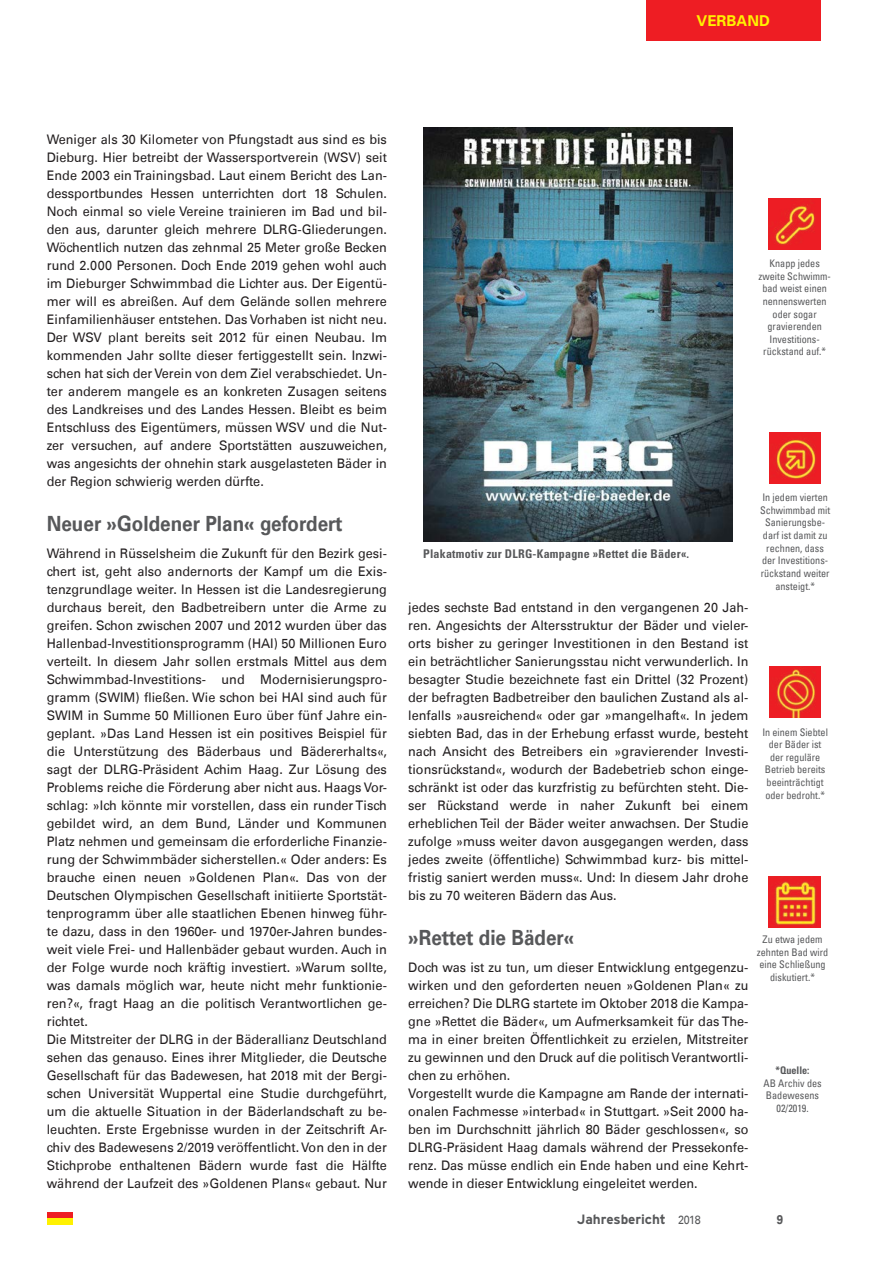
<style>
.page{position:relative;width:893px;height:1263px;background:#fff}
.page>*{position:absolute;margin:0;border:0;box-sizing:border-box;transform-origin:0 0}
.t1{font:700 21px "DLRG Univers";color:#57585a;scale:.9 1}
.t2{font:700 15px "DLRG Univers";color:#fff101}
.t3{font:700 13.5px "Interstate";letter-spacing:-.005em;color:#57585a}
.t4{font:13.2px/18px "DLRG Univers";color:#231f20;text-align:justify;scale:.96 1}
.t5{font:700 12.75px "DLRG Univers";color:#57585a;scale:.9 1}
.t6{font:700 condensed 12px "Univers LT Std";letter-spacing:.02em;color:#57585a}
.t7{font:condensed 10.5px/12.6px "Univers Com 57";color:#57585a;text-align:center}
.t8{font:700 condensed 10.5px "Univers LT Std";color:#57585a}
.s1{font-family:"DLRG Univers";font-weight:400;font-size:12px}
</style>
<div class="page">
<div style="left:47px;top:1212px;width:25px;height:6px;background:#ee1d23"></div>
<div style="left:47px;top:1218px;width:25px;height:7px;background:#fff101"></div>
<div style="left:646px;top:0;width:175px;height:40px;background:#ee1d23"></div>
<img style="left:768px;top:198px;width:52px;height:52px">
<img style="left:769px;top:666px;width:52px;height:52px">
<img style="left:769px;top:876px;width:51px;height:52px">
<img style="left:424px;top:127px;width:309px;height:414px">
<img style="left:769px;top:432px;width:52px;height:52px">
<p class="t2" style="left:696px;top:12px;width:75px">VERBAND</p>
<p class="t4" style="left:47px;top:130px;width:356px">Weniger als 30 Kilometer von Pfungstadt aus sind es bis Dieburg. Hier betreibt der Wassersportverein (WSV) seit Ende 2003 ein Trainingsbad. Laut einem Bericht des Lan&shy;dessportbundes Hessen unterrichten dort 18 Schulen.<br>Noch einmal so viele Vereine trainieren im Bad und bil&shy;den aus, darunter gleich mehrere DLRG-Gliederungen.<br>Wöchentlich nutzen das zehnmal 25 Meter große Becken rund 2.000 Personen. Doch Ende 2019 gehen wohl auch im Dieburger Schwimmbad die Lichter aus. Der Eigentü&shy;mer will es abreißen. Auf dem Gelände sollen mehrere Einfamilienhäuser entstehen. Das Vorhaben ist nicht neu.<br>Der WSV plant bereits seit 2012 für einen Neubau. Im kommenden Jahr sollte dieser fertiggestellt sein. Inzwi&shy;schen hat sich der Verein von dem Ziel verabschiedet. Un&shy;ter anderem mangele es an konkreten Zusagen seitens des Landkreises und des Landes Hessen. Bleibt es beim Entschluss des Eigentümers, müssen WSV und die Nut&shy;zer versuchen, auf andere Sportstätten auszuweichen, was angesichts der ohnehin stark ausgelasteten Bäder in der Region schwierig werden dürfte.</p>
<h1 class="t1" style="left:47px;top:511px;width:330px">Neuer »Goldener Plan« gefordert</h1>
<p class="t4" style="left:47px;top:544px;width:356px;text-align:left">Während in Rüsselsheim die Zukunft für den Bezirk gesi&shy;chert ist, geht also andernorts der Kampf um die Exis&shy;tenzgrundlage weiter. In Hessen ist die Landesregierung durchaus bereit, den Badbetreibern unter die Arme zu greifen. Schon zwischen 2007 und 2012 wurden über das Hallenbad-Investitionsprogramm (HAI) 50 Millionen Euro verteilt. In diesem Jahr sollen erstmals Mittel aus dem Schwimmbad-Investitions- und Modernisierungspro&shy;gramm (SWIM) fließen. Wie schon bei HAI sind auch für SWIM in Summe 50 Millionen Euro über fünf Jahre ein&shy;geplant. »Das Land Hessen ist ein positives Beispiel für die Unterstützung des Bäderbaus und Bädererhalts«, sagt der DLRG-Präsident Achim Haag. Zur Lösung des Problems reiche die Förderung aber nicht aus. Haags Vor&shy;schlag: »Ich könnte mir vorstellen, dass ein runder Tisch gebildet wird, an dem Bund, Länder und Kommunen Platz nehmen und gemeinsam die erforderliche Finanzie&shy;rung der Schwimmbäder sicherstellen.« Oder anders: Es brauche einen neuen »Goldenen Plan«. Das von der Deutschen Olympischen Gesellschaft initiierte Sportstät&shy;tenprogramm über alle staatlichen Ebenen hinweg führ&shy;te dazu, dass in den 1960er- und 1970er-Jahren bundes&shy;weit viele Frei- und Hallenbäder gebaut wurden. Auch in der Folge wurde noch kräftig investiert. »Warum sollte, was damals möglich war, heute nicht mehr funktionie&shy;ren?«, fragt Haag an die politisch Verantwort lichen ge&shy;richtet.<br>Die Mitstreiter der DLRG in der Bäderallianz Deutschland sehen das genauso. Eines ihrer Mitglieder, die Deutsche Gesellschaft für das Badewesen, hat 2018 mit der Bergi&shy;schen Universität Wuppertal eine Studie durchgeführt, um die aktuelle Situation in der Bäderlandschaft zu be&shy;leuchten. Erste Ergebnisse wurden in der Zeitschrift Ar&shy;chiv des Badewesens 2/2019 veröffentlicht. Von den in der Stichprobe enthaltenen Bädern wurde fast die Hälfte während der Laufzeit des »Goldenen Plans« gebaut. Nur</p>
<p class="t7" style="left:758px;top:257px;width:74px">Knapp jedes zweite Schwimm&shy;bad weist einen nennenswerten oder sogar gravierenden<br>Investitions&shy;rückstand auf.*</p>
<p class="t6" style="left:423px;top:547px;width:268px">Plakatmotiv zur DLRG-Kampagne »Rettet die Bäder«.</p>
<p class="t4" style="left:408px;top:598px;width:356px">jedes sechste Bad entstand in den vergangenen 20 Jah&shy;ren. Angesichts der Altersstruktur der Bäder und vieler&shy;orts bisher zu geringer Investitionen in den Bestand ist ein beträchtlicher Sanierungsstau nicht verwunderlich. In besagter Studie bezeichnete fast ein Drittel (32 Prozent) der befragten Badbetreiber den baulichen Zustand als al&shy;lenfalls »ausreichend« oder gar »mangelhaft«. In jedem siebten Bad, das in der Erhebung erfasst wurde, besteht nach Ansicht des Betreibers ein »gravierender Investi&shy;tionsrückstand«, wodurch der Badebetrieb schon einge&shy;schränkt ist oder das kurzfristig zu befürchten steht. Die&shy;ser Rückstand werde in naher Zukunft bei einem erheblichen Teil der Bäder weiter anwachsen. Der Studie zufolge »muss weiter davon ausgegangen werden, dass jedes zweite (öffentliche) Schwimmbad kurz- bis mittel&shy;fristig saniert werden muss«. Und: In diesem Jahr drohe bis zu 70 weiteren Bädern das Aus.</p>
<h1 class="t1" style="left:408px;top:925px;width:186px">»Rettet die Bäder«</h1>
<p class="t4" style="left:408px;top:958px;width:356px;text-align:left">Doch was ist zu tun, um dieser Entwicklung entgegenzu&shy;wirken und den geforderten neuen »Goldenen Plan« zu erreichen? Die DLRG startete im Oktober 2018 die Kampa&shy;gne »Rettet die Bäder«, um Aufmerksamkeit für das The&shy;ma in einer breiten Öffentlichkeit zu erzielen, Mitstreiter zu gewinnen und den Druck auf die politisch Verantwortli&shy;chen zu erhöhen.<br>Vorgestellt wurde die Kampagne am Rande der internati&shy;onalen Fachmesse »interbad« in Stuttgart. »Seit 2000 ha&shy;ben im Durchschnitt jährlich 80 Bäder geschlossen«, so DLRG-Präsident Haag damals während der Pressekonfe&shy;renz. Das müsse endlich ein Ende haben und eine Kehrt&shy;wende in dieser Entwicklung eingeleitet werden.</p>
<p class="t7" style="left:760px;top:491px;width:72px">In jedem vierten<br>Schwimmbad mit<br>Sanierungsbe&shy;darf ist damit zu rechnen, dass der Investitions&shy;rückstand weiter ansteigt.*</p>
<p class="t7" style="left:762px;top:725px;width:67px">In einem Siebtel der Bäder ist der reguläre<br>Betrieb bereits beeinträchtigt oder bedroht.*</p>
<p class="t7" style="left:757px;top:933px;width:73px">Zu etwa jedem zehnten Bad wird eine Schließung diskutiert.*</p>
<p class="t8" style="left:776px;top:1064px;width:35px">*Quelle:</p>
<p class="t7" style="left:763px;top:1076px;width:60px">AB Archiv des<br>Badewesens<br>02/2019.</p>
<p class="t3" style="left:577px;top:1211px;width:125px">Jahresbericht <span class="s1">2018</span></p>
<p class="t5" style="left:777px;top:1212px;width:9px">9</p>
</div>
